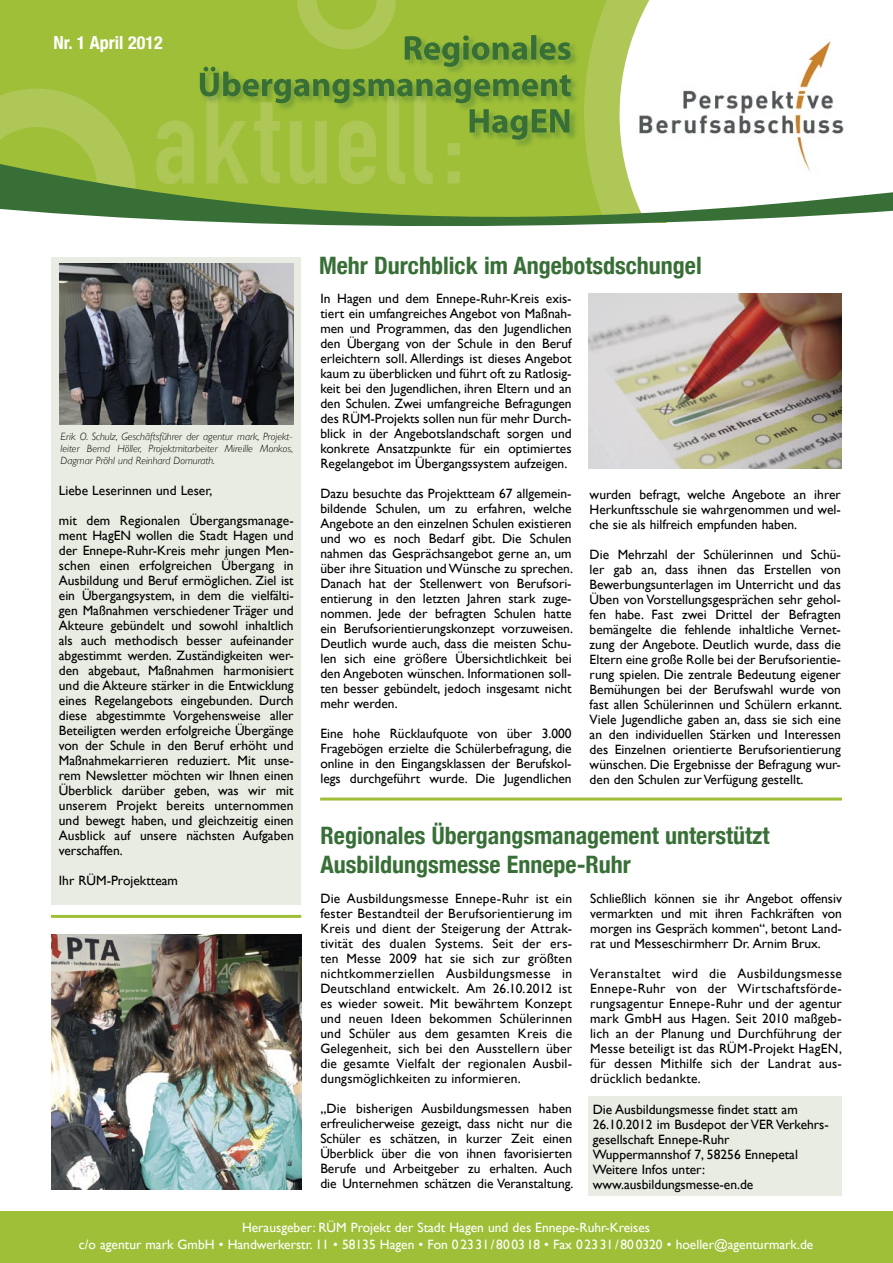
<style>
.page{position:relative;width:893px;height:1263px;background:#fff}
.page>*{position:absolute;margin:0;border:0;box-sizing:border-box;transform-origin:0 0}
.Fliesstext{font:700 condensed 24px "Helvetica Neue";color:#376f36}
.t1{font:700 condensed 18px "Helvetica Neue";color:#fff}
.Fliesstext-2{font:13.5px/15px "Gill Sans";color:#000;text-align:justify}
.Fliesstext-3{font:13.5px/16.5px "Gill Sans";color:#fff;text-align:center}
.Fliesstext-4{font:italic 300 10.5px/12px "Gill Sans";color:#000;text-align:justify}
</style>
<div class="page">
<div style="left:51px;top:257px;width:250px;height:54px;background:#e9ece3"></div>
<div style="left:0;top:1211px;width:893px;height:52px;background:#9fbf38"></div>
<div style="left:51px;top:298px;width:250px;height:607px;background:#e9ece3"></div>
<img style="left:60px;top:268px;width:233px;height:156px">
<hr style="left:51px;top:915px;width:250px;height:3px;background:#9fbf38">
<hr style="left:320px;top:797px;width:522px;height:3px;background:#9fbf38">
<div style="left:588px;top:1096px;width:253px;height:100px;background:#e9ece3"></div>
<img style="left:589px;top:293px;width:252px;height:176px">
<img style="left:51px;top:934px;width:251px;height:255px">
<div style="left:0;top:0;width:584px;height:144px;background:#9fbf38"></div>
<svg style="left:584px;top:0;width:66px;height:144px"></svg>
<svg style="left:0;top:89px;width:135px;height:55px;background:#a8c34a"></svg>
<svg style="left:0;top:144px;width:893px;height:124px"></svg>
<img style="left:635px;top:40px;width:211px;height:135px">
<div style="left:199px;top:34px;width:381px;height:115px;background:#376f36;opacity:.4"></div>
<svg style="left:156px;top:0;width:415px;height:184px;background:#95b73c"></svg>
<p class="t1" style="left:54px;top:31px;width:111px">Nr. 1 April 2012</p>
<p class="Fliesstext-4" style="left:61px;top:431px;width:234px">Erik O. Schulz, Geschäftsführer der agentur mark, Projekt&shy;leiter Bernd Höller, Projektmitarbeiter Mireille Monkos, Dagmar Pröhl und Reinhard Domurath.</p>
<p class="Fliesstext-2" style="left:59px;top:483px;width:155px">Liebe Leserinnen und Leser,</p>
<p class="Fliesstext-2" style="left:59px;top:513px;width:236px">mit dem Regionalen Übergangsmanage&shy;ment HagEN wollen die Stadt Hagen und der Ennepe-Ruhr-Kreis mehr jungen Men&shy;schen einen erfolgreichen Übergang in Ausbildung und Beruf ermöglichen. Ziel ist ein Übergangsystem, in dem die vielfälti&shy;gen Maßnahmen verschiedener Träger und Akteure gebündelt und sowohl inhaltlich als auch methodisch besser aufeinander abgestimmt werden. Zuständigkeiten wer&shy;den abgebaut, Maßnahmen harmonisiert und die Akteure stärker in die Entwicklung eines Regelangebots eingebunden. Durch diese abgestimmte Vorgehensweise aller Beteiligten werden erfolgreiche Übergänge von der Schule in den Beruf erhöht und Maßnahmekarrieren reduziert. Mit unse&shy;rem Newsletter möchten wir Ihnen einen Überblick darüber geben, was wir mit unserem Projekt bereits unternommen und bewegt haben, und gleichzeitig einen Ausblick auf unsere nächsten Aufgaben verschaffen.</p>
<p class="Fliesstext-2" style="left:59px;top:873px;width:121px">Ihr RÜM-Projektteam</p>
<p class="Fliesstext" style="left:319px;top:251px;width:384px">Mehr Durchblick im Angebotsdschungel</p>
<p class="Fliesstext-2" style="left:320px;top:291px;width:253px">In Hagen und dem Ennepe-Ruhr-Kreis exis&shy;tiert ein umfangreiches Angebot von Maßnah&shy;men und Programmen, das den Jugendlichen den Übergang von der Schule in den Beruf erleichtern soll. Allerdings ist dieses Angebot kaum zu überblicken und führt oft zu Ratlosig&shy;keit bei den Jugendlichen, ihren Eltern und an den Schulen. Zwei umfangreiche Befragungen des RÜM-Projekts sollen nun für mehr Durch&shy;blick in der Angebotslandschaft sorgen und konkrete Ansatzpunkte für ein optimiertes Regelangebot im Übergangssystem aufzeigen.</p>
<p class="Fliesstext-2" style="left:320px;top:486px;width:254px">Dazu besuchte das Projektteam 67 allgemein&shy;bildende Schulen, um zu erfahren, welche Angebote an den einzelnen Schulen existieren und wo es noch Bedarf gibt. Die Schulen nahmen das Gesprächsangebot gerne an, um über ihre Situation und Wünsche zu sprechen.<br>Danach hat der Stellenwert von Berufsori&shy;entierung in den letzten Jahren stark zuge&shy;nommen. Jede der befragten Schulen hatte ein Berufsorientierungskonzept vorzuweisen.<br>Deutlich wurde auch, dass die meisten Schu&shy;len sich eine größere Übersichtlichkeit bei den Angeboten wünschen. Informationen soll&shy;ten besser gebündelt, jedoch insgesamt nicht mehr werden.</p>
<p class="Fliesstext-2" style="left:320px;top:726px;width:253px">Eine hohe Rücklaufquote von über 3.000<br>Fragebögen erzielte die Schülerbefragung, die online in den Eingangsklassen der Berufskol&shy;legs durchgeführt wurde. Die Jugendlichen</p>
<p class="Fliesstext-2" style="left:590px;top:487px;width:253px">wurden befragt, welche Angebote an ihrer Herkunftsschule sie wahrgenommen und wel&shy;che sie als hilfreich empfunden haben.</p>
<p class="Fliesstext-2" style="left:590px;top:547px;width:254px">Die Mehrzahl der Schülerinnen und Schü&shy;ler gab an, dass ihnen das Erstellen von Bewerbungsunterlagen im Unterricht und das Üben von Vorstellungsgesprächen sehr gehol&shy;fen habe. Fast zwei Drittel der Befragten bemängelte die fehlende inhaltliche Vernet&shy;zung der Angebote. Deutlich wurde, dass die Eltern eine große Rolle bei der Berufsorientie&shy;rung spielen. Die zentrale Bedeutung eigener Bemühungen bei der Berufswahl wurde von fast allen Schülerinnen und Schülern erkannt.<br>Viele Jugendliche gaben an, dass sie sich eine an den individuellen Stärken und Interessen des Einzelnen orientierte Berufsorientierung wünschen. Die Ergebnisse der Befragung wur&shy;den den Schulen zur Verfügung gestellt.</p>
<p class="Fliesstext" style="left:321px;top:821px;width:450px">Regionales Übergangsmanagement unterstützt</p>
<p class="Fliesstext" style="left:321px;top:850px;width:312px">Ausbildungsmesse Ennepe-Ruhr</p>
<p class="Fliesstext-2" style="left:320px;top:891px;width:253px">Die Ausbildungsmesse Ennepe-Ruhr ist ein fester Bestandteil der Berufsorientierung im Kreis und dient der Steigerung der Attrak&shy;tivität des dualen Systems. Seit der ers&shy;ten Messe 2009 hat sie sich zur größten nichtkommerziellen Ausbildungsmesse in Deutschland entwickelt. Am 26.10.2012 ist es wieder soweit. Mit bewährtem Konzept und neuen Ideen bekommen Schülerinnen und Schüler aus dem gesamten Kreis die Gelegenheit, sich bei den Ausstellern über die gesamte Vielfalt der regionalen Ausbil&shy;dungsmöglichkeiten zu informieren.</p>
<p class="Fliesstext-2" style="left:320px;top:1101px;width:255px">„Die bisherigen Ausbildungsmessen haben erfreulicherweise gezeigt, dass nicht nur die Schüler es schätzen, in kurzer Zeit einen Überblick über die von ihnen favorisierten Berufe und Arbeitgeber zu erhalten. Auch die Unternehmen schätzen die Veranstaltung.</p>
<p class="Fliesstext-2" style="left:590px;top:891px;width:253px">Schließlich können sie ihr Angebot offensiv vermarkten und mit ihren Fachkräften von morgen ins Gespräch kommen“, betont Land&shy;rat und Messeschirmherr Dr. Arnim Brux.</p>
<p class="Fliesstext-2" style="left:590px;top:966px;width:253px">Veranstaltet wird die Ausbildungsmesse Ennepe-Ruhr von der Wirtschaftsförde&shy;rungsagentur Ennepe-Ruhr und der agentur mark GmbH aus Hagen. Seit 2010 maßgeb&shy;lich an der Planung und Durchführung der Messe beteiligt ist das RÜM-Projekt HagEN, für dessen Mithilfe sich der Landrat aus&shy;drücklich bedankte.</p>
<p class="Fliesstext-2" style="left:593px;top:1102px;width:238px;text-align:left">Die Ausbildungsmesse findet statt am<br>26.10.2012 im Busdepot der VER Verkehrs&shy;gesellschaft Ennepe-Ruhr</p>
<p class="Fliesstext-2" style="left:593px;top:1147px;width:207px">Wuppermannshof 7, 58256 Ennepetal</p>
<p class="Fliesstext-2" style="left:593px;top:1162px;width:114px">Weitere Infos unter:</p>
<p class="Fliesstext-2" style="left:593px;top:1177px;width:162px">www.ausbildungsmesse-en.de</p>
<p class="Fliesstext-3" style="left:79px;top:1219px;width:736px">Herausgeber: RÜM Projekt der Stadt Hagen und des Ennepe-Ruhr-Kreises<br>c/o agentur mark GmbH • Handwerkerstr. 11 • 58135 Hagen • Fon 0 23 31 / 80 03 18 • Fax 0 23 31 / 80 0320 • hoeller@agenturmark.de</p>
</div>
